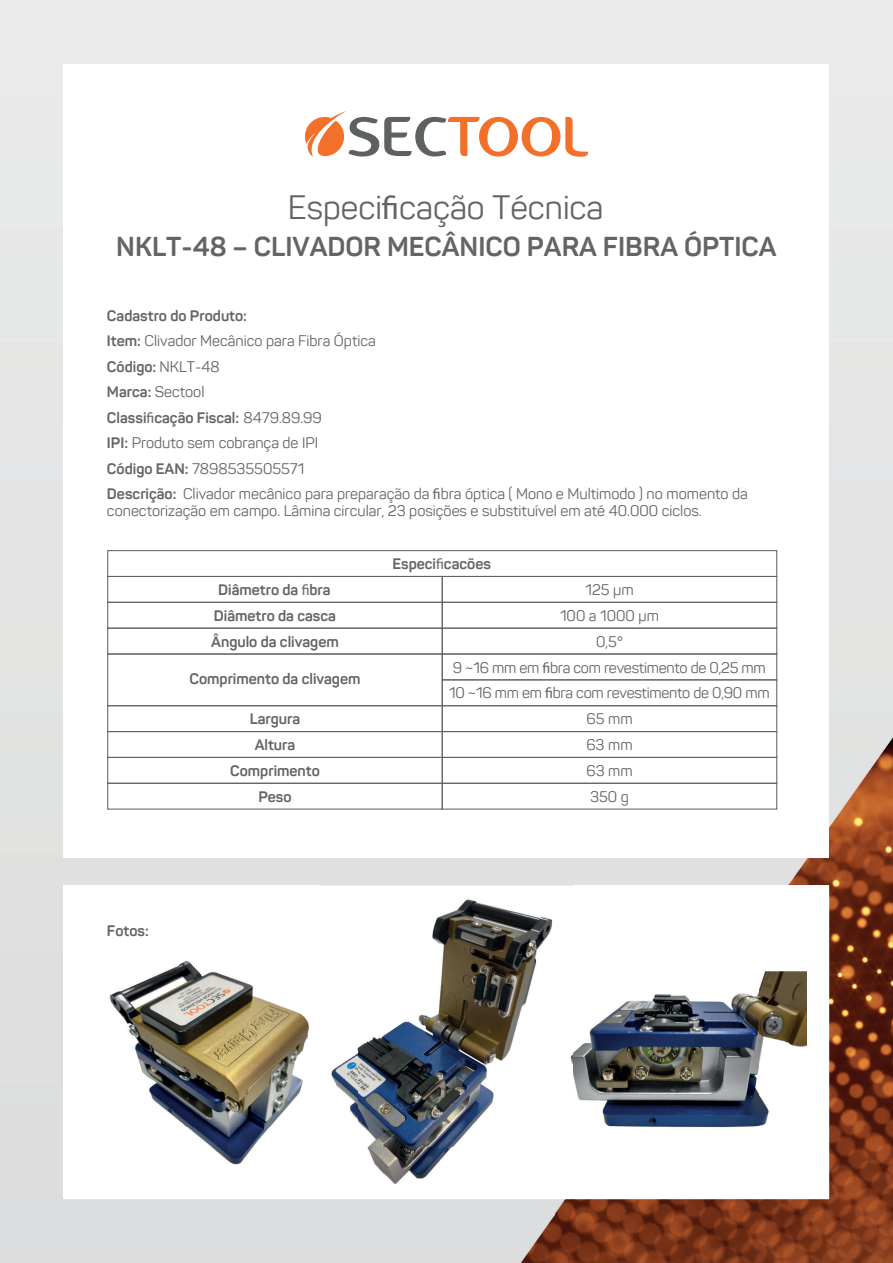
<style>
.page{position:relative;width:893px;height:1263px;background:#fff}
.page>*{position:absolute;margin:0;border:0;box-sizing:border-box;transform-origin:0 0}
.t1{font:33px "Panton";color:#636466}
.t2{font:700 27px "Panton";color:#636466}
.t3{font:15px/25.5px "Panton";color:#636466}
.t4{font:700 15px "Panton";color:#636466}
.s1{font-family:"Myriad Pro"}
.s2{font-weight:700}
.s3{font-family:"Myriad Pro";font-weight:400}
</style>
<div class="page">
<img style="left:0;top:0;width:893px;height:1263px">
<div style="left:64px;top:64px;width:765px;height:794px;background:#fff"></div>
<div style="left:64px;top:886px;width:765px;height:313px;background:#fff"></div>
<svg style="left:304px;top:111px;width:284px;height:46px"></svg>
<div style="left:107px;top:550px;width:670px;height:27px;border:1px solid #636466"></div>
<div style="left:107px;top:576px;width:336px;height:27px;border:1px solid #636466"></div>
<div style="left:442px;top:576px;width:335px;height:27px;border:1px solid #636466"></div>
<div style="left:107px;top:602px;width:336px;height:27px;border:1px solid #636466"></div>
<div style="left:442px;top:602px;width:335px;height:27px;border:1px solid #636466"></div>
<div style="left:107px;top:628px;width:336px;height:26px;border:1px solid #636466"></div>
<div style="left:442px;top:628px;width:335px;height:26px;border:1px solid #636466"></div>
<div style="left:107px;top:653px;width:336px;height:53px;border:1px solid #636466"></div>
<div style="left:107px;top:705px;width:336px;height:27px;border:1px solid #636466"></div>
<div style="left:107px;top:731px;width:336px;height:27px;border:1px solid #636466"></div>
<div style="left:442px;top:731px;width:335px;height:27px;border:1px solid #636466"></div>
<div style="left:107px;top:757px;width:336px;height:27px;border:1px solid #636466"></div>
<div style="left:442px;top:757px;width:335px;height:27px;border:1px solid #636466"></div>
<div style="left:107px;top:783px;width:336px;height:27px;border:1px solid #636466"></div>
<div style="left:442px;top:783px;width:335px;height:27px;border:1px solid #636466"></div>
<div style="left:442px;top:653px;width:335px;height:27px;border:1px solid #636466"></div>
<div style="left:442px;top:679px;width:335px;height:27px;border:1px solid #636466"></div>
<img style="left:572px;top:972px;width:234px;height:156px">
<img style="left:61px;top:949px;width:248px;height:222px">
<img style="left:321px;top:879px;width:251px;height:334px">
<h1 class="t1" style="left:288px;top:188px;width:317px">Especi<span class="s1">fi</span>cação Técnica</h1>
<h2 class="t2" style="left:116px;top:231px;width:662px">NKLT-48 – CLIVADOR MECÂNICO PARA FIBRA ÓPTICA</h2>
<p class="t3" style="left:107px;top:303px;width:642px"><span class="s2">Cadastro do Produto:<br>Item:</span> Clivador Mecânico para Fibra Óptica<br><span class="s2">Código:</span> NKLT-48<br><span class="s2">Marca:</span> Sectool<br><span class="s2">Classi</span><span class="s1">fi</span><span class="s2">cação Fiscal:</span> 8479.89.99<br><span class="s2">IPI:</span> Produto sem cobrança de IPI<br><span class="s2">Código EAN:</span> 7898535505571<br><span class="s2">Descrição:</span> Clivador mecânico para preparação da <span class="s1">fi</span>bra óptica ( Mono e Multimodo ) no momento da</p>
<p class="t3" style="left:107px;top:498px;width:596px">conectorização em campo. Lâmina circular, 23 posições e substituível em até 40.000 ciclos.</p>
<p class="t4" style="left:392px;top:555px;width:100px">Especi<span class="s3">fi</span>cacões</p>
<p class="t4" style="left:218px;top:581px;width:114px">Diâmetro da <span class="s3">fi</span>bra</p>
<p class="t3" style="left:585px;top:577px;width:50px">125 µm</p>
<p class="t4" style="left:214px;top:607px;width:124px">Diâmetro da casca</p>
<p class="t3" style="left:560px;top:603px;width:101px">100 a 1000 µm</p>
<p class="t4" style="left:211px;top:633px;width:129px">Ângulo da clivagem</p>
<p class="t3" style="left:596px;top:629px;width:28px">0,5°</p>
<p class="t4" style="left:189px;top:670px;width:173px">Comprimento da clivagem</p>
<p class="t4" style="left:250px;top:710px;width:52px">Largura</p>
<p class="t3" style="left:586px;top:706px;width:48px">65 mm</p>
<p class="t4" style="left:255px;top:736px;width:42px">Altura</p>
<p class="t3" style="left:586px;top:732px;width:48px">63 mm</p>
<p class="t4" style="left:230px;top:762px;width:91px">Comprimento</p>
<p class="t3" style="left:586px;top:758px;width:48px">63 mm</p>
<p class="t4" style="left:258px;top:788px;width:35px">Peso</p>
<p class="t3" style="left:590px;top:784px;width:40px">350 g</p>
<p class="t3" style="left:449px;top:655px;width:322px">9 ~16 mm em <span class="s1">fi</span>bra com revestimento de 0,25 mm<br>10 ~16 mm em <span class="s1">fi</span>bra com revestimento de 0,90 mm</p>
<p class="t4" style="left:107px;top:922px;width:43px">Fotos:</p>
</div>
